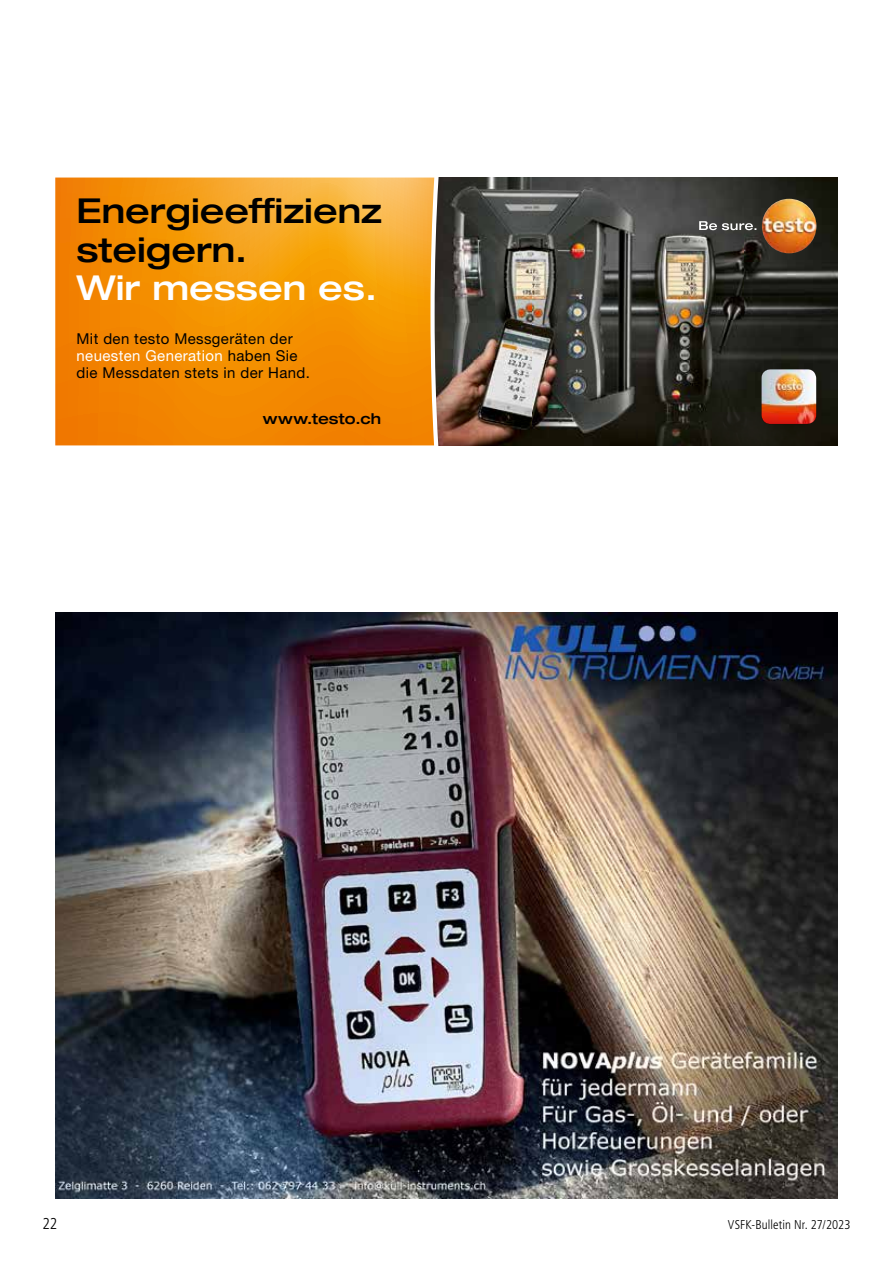
<style>
.page{position:relative;width:893px;height:1263px;background:#fff}
.page>*{position:absolute;margin:0;border:0;box-sizing:border-box;transform-origin:0 0}
.t1{font:500 expanded 34.2px/38.4px "Helvetica Neue LT Com";color:#000}
.t2{font:500 expanded 34.2px "Helvetica Neue LT Com";color:#fff}
.t3{font:300 condensed 15.75px "Frutiger LT Pro";color:#000}
.t4{font:15px/17.1px "Helvetica Neue LTW1 G";letter-spacing:.025em;color:#000}
.t5{font:500 expanded 15px "Helvetica Neue LT Com";letter-spacing:.01em;color:#000}
.t6{font:300 condensed 12.75px "Frutiger LT Pro";letter-spacing:.005em;color:#000}
.s1{color:#fff}
</style>
<div class="page">
<img style="left:459px;top:178px;width:379px;height:84px">
<img style="left:459px;top:262px;width:285px;height:98px">
<img style="left:744px;top:262px;width:94px;height:58px">
<img style="left:459px;top:360px;width:254px;height:85px">
<svg style="left:434px;top:178px;width:21px;height:267px;background:#564b44"></svg>
<svg style="left:55px;top:178px;width:379px;height:267px;background:#f4930c"></svg>
<svg style="left:699px;top:221px;width:57px;height:9px"></svg>
<img style="left:762px;top:199px;width:54px;height:54px;border-radius:27px">
<img style="left:713px;top:320px;width:125px;height:125px">
<img style="left:761px;top:369px;width:55px;height:55px">
<img style="left:55px;top:612px;width:783px;height:587px">
<h1 class="t1" style="left:77px;top:191px;width:307px">Energieeffizienz steigern.</h1>
<h1 class="t2" style="left:77px;top:266px;width:302px">Wir messen es.</h1>
<p class="t4" style="left:77px;top:330px;width:235px">Mit den testo Messgeräten der <span class="s1">neuesten Generation</span> haben Sie die Messdaten stets in der Hand.</p>
<p class="t5" style="left:263px;top:409px;width:120px">www.testo.ch</p>
<p class="t3" style="left:43px;top:1214px;width:16px">22</p>
<p class="t6" style="left:728px;top:1217px;width:124px">VSFK-Bulletin Nr. 27/2023</p>
</div>
